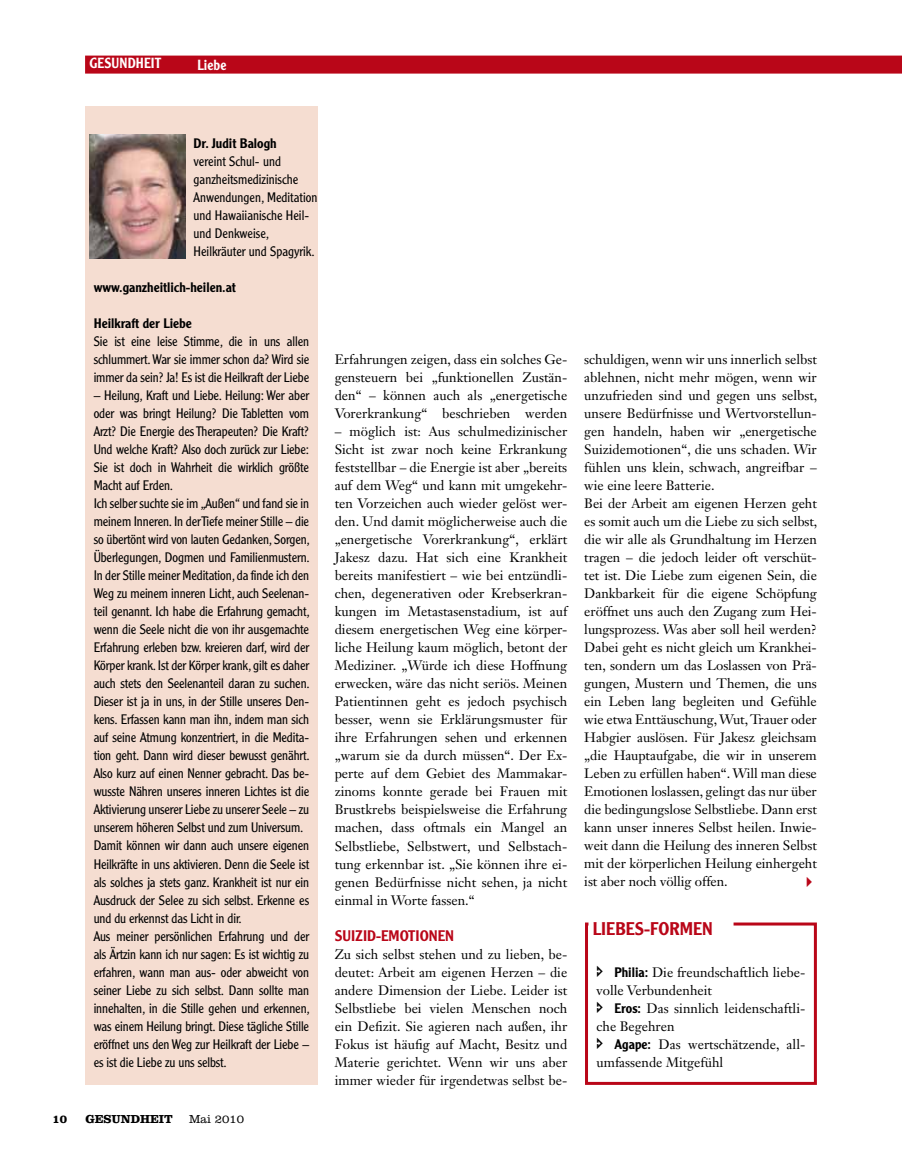
<style>
.page{position:relative;width:902px;height:1170px;background:#fff}
.page>*{position:absolute;margin:0;border:0;box-sizing:border-box;transform-origin:0 0}
.t1{font:500 18px "Clearface Gothic LT Std";color:#b90618}
.t2{font:500 15px "Clearface Gothic LT Std";letter-spacing:.11em;color:#b90618}
.t3{font:500 14.4px "Clearface Gothic LT Std";letter-spacing:.01em;color:#fff;scale:.94 1}
.t4{font:13.5px/18px "Janson Text LT Std";letter-spacing:-.005em;color:#000}
.t5{font:300 13.5px/18px "Clearface Gothic LT Std";letter-spacing:-.01em;color:#000}
.t6{font:500 13.5px "Clearface Gothic LT Std";color:#000}
.t7{font:700 12px "Clarendon LT Std";color:#000}
.t8{font:300 12px "Clarendon LT Std";color:#000}
.s1{font-family:"Clearface Gothic LT Std";font-weight:500}
</style>
<div class="page">
<div style="left:85px;top:56px;width:816px;height:18px;background:#b90618"></div>
<div style="left:85px;top:106px;width:232px;height:978px;background:#f5ddd1"></div>
<img style="left:89px;top:134px;width:96px;height:124px">
<div style="left:585px;top:922px;width:231px;height:162px;border:3px solid #b90618"></div>
<div style="left:588px;top:921px;width:145px;height:25px;background:#fff"></div>
<p class="t3" style="left:89px;top:54px;width:75px">Gesundheit</p>
<p class="t3" style="left:197px;top:56px;width:33px">Liebe</p>
<p class="t6" style="left:194px;top:135px;width:85px">Dr. Judit Balogh</p>
<p class="t5" style="left:194px;top:152px;width:125px">vereint Schul- und ganzheitsmedizinische<br>Anwendungen, Meditation und Hawaiianische Heil&shy;und Denkweise,<br>Heilkräuter und Spagyrik.</p>
<p class="t6" style="left:94px;top:279px;width:144px">www.ganzheitlich-heilen.at</p>
<p class="t6" style="left:94px;top:315px;width:100px">Heilkraft der Liebe</p>
<p class="t5" style="left:94px;top:332px;width:217px;text-align:justify">Sie ist eine leise Stimme, die in uns allen schlummert. War sie immer schon da? Wird sie immer da sein? Ja! Es ist die Heilkraft der Liebe</p>
<p class="t5" style="left:94px;top:386px;width:217px">– Heilung, Kraft und Liebe. Heilung: Wer aber oder was bringt Heilung? Die Tabletten vom Arzt? Die Energie des Therapeuten? Die Kraft?<br>Und welche Kraft? Also doch zurück zur Liebe:<br>Sie ist doch in Wahrheit die wirklich größte Macht auf Erden.<br>Ich selber suchte sie im „Außen“ und fand sie in meinem Inneren. In der Tiefe meiner Stille – die so übertönt wird von lauten Gedanken, Sorgen, Überlegungen, Dogmen und Familienmustern.<br>In der Stille meiner Meditation, da finde ich den Weg zu meinem inneren Licht, auch Seelenan&shy;teil genannt. Ich habe die Erfahrung gemacht, wenn die Seele nicht die von ihr ausgemachte Erfahrung erleben bzw. kreieren darf, wird der Körper krank. Ist der Körper krank, gilt es daher auch stets den Seelenanteil daran zu suchen.<br>Dieser ist ja in uns, in der Stille unseres Den&shy;kens. Erfassen kann man ihn, indem man sich auf seine Atmung konzentriert, in die Medita&shy;tion geht. Dann wird dieser bewusst genährt.<br>Also kurz auf einen Nenner gebracht. Das be&shy;wusste Nähren unseres inneren Lichtes ist die Aktivierung unserer Liebe zu unserer Seele – zu unserem höheren Selbst und zum Universum.<br>Damit können wir dann auch unsere eigenen Heilkräfte in uns aktivieren. Denn die Seele ist als solches ja stets ganz. Krankheit ist nur ein Ausdruck der Selee zu sich selbst. Erkenne es und du erkennst das Licht in dir.<br>Aus meiner persönlichen Erfahrung und der als Ärtzin kann ich nur sagen: Es ist wichtig zu erfahren, wann man aus- oder abweicht von seiner Liebe zu sich selbst. Dann sollte man innehalten, in die Stille gehen und erkennen, was einem Heilung bringt. Diese tägliche Stille eröffnet uns den Weg zur Heilkraft der Liebe – es ist die Liebe zu uns selbst.</p>
<p class="t7" style="left:52px;top:1111px;width:16px">10</p>
<p class="t7" style="left:85px;top:1111px;width:89px">GESUNDHEIT</p>
<p class="t8" style="left:189px;top:1111px;width:56px">Mai 2010</p>
<p class="t4" style="left:334px;top:350px;width:234px;text-align:justify">Erfahrungen zeigen, dass ein solches Ge&shy;gensteuern bei „funktionellen Zustän&shy;den“ – können auch als „energetische Vorerkrankung“ beschrieben werden</p>
<p class="t4" style="left:334px;top:422px;width:234px;text-align:justify">– möglich ist: Aus schulmedizinischer Sicht ist zwar noch keine Erkrankung feststellbar – die Energie ist aber „bereits auf dem Weg“ und kann mit umgekehr&shy;ten Vorzeichen auch wieder gelöst wer&shy;den. Und damit möglicherweise auch die „energetische Vorerkrankung“, erklärt Jakesz dazu. Hat sich eine Krankheit bereits manifestiert – wie bei entzündli&shy;chen, degenerativen oder Krebserkran&shy;kungen im Metastasenstadium, ist auf diesem energetischen Weg eine körper&shy;liche Heilung kaum möglich, betont der Mediziner. „Würde ich diese Hoffnung erwecken, wäre das nicht seriös. Meinen Patientinnen geht es jedoch psychisch besser, wenn sie Erklärungsmuster für ihre Erfahrungen sehen und erkennen „warum sie da durch müssen“. Der Ex&shy;perte auf dem Gebiet des Mammakar&shy;zinoms konnte gerade bei Frauen mit Brustkrebs beispielsweise die Erfahrung machen, dass oftmals ein Mangel an Selbstliebe, Selbstwert, und Selbstach&shy;tung erkennbar ist. „Sie können ihre ei&shy;genen Bedürfnisse nicht sehen, ja nicht einmal in Worte fassen.“</p>
<p class="t2" style="left:334px;top:926px;width:121px">Suizid-Emotionen</p>
<p class="t4" style="left:334px;top:944px;width:234px;text-align:justify">Zu sich selbst stehen und zu lieben, be&shy;deutet: Arbeit am eigenen Herzen – die andere Dimension der Liebe. Leider ist Selbstliebe bei vielen Menschen noch ein Defizit. Sie agieren nach außen, ihr Fokus ist häufig auf Macht, Besitz und Materie gerichtet. Wenn wir uns aber immer wieder für irgendetwas selbst be-</p>
<p class="t4" style="left:584px;top:350px;width:234px">schuldigen, wenn wir uns innerlich selbst ablehnen, nicht mehr mögen, wenn wir unzufrieden sind und gegen uns selbst, unsere Bedürfnisse und Wertvorstellun&shy;gen handeln, haben wir „energetische Suizidemotionen“, die uns schaden. Wir fühlen uns klein, schwach, angreifbar – wie eine leere Batterie.<br>Bei der Arbeit am eigenen Herzen geht es somit auch um die Liebe zu sich selbst, die wir alle als Grundhaltung im Herzen tragen – die jedoch leider oft verschüt&shy;tet ist. Die Liebe zum eigenen Sein, die Dankbarkeit für die eigene Schöpfung eröffnet uns auch den Zugang zum Hei&shy;lungsprozess. Was aber soll heil werden?<br>Dabei geht es nicht gleich um Krankhei&shy;ten, sondern um das Loslassen von Prä&shy;gungen, Mustern und Themen, die uns ein Leben lang begleiten und Gefühle wie etwa Enttäuschung, Wut, Trauer oder Habgier auslösen. Für Jakesz gleichsam „die Hauptaufgabe, die wir in unserem Leben zu erfüllen haben“. Will man diese Emotionen loslassen, gelingt das nur über die bedingungslose Selbstliebe. Dann erst kann unser inneres Selbst heilen. Inwie&shy;weit dann die Heilung des inneren Selbst mit der körperlichen Heilung einhergeht ist aber noch völlig offen.</p>
<h1 class="t1" style="left:593px;top:917px;width:121px">Liebes-Formen</h1>
<p class="t4" style="left:596px;top:962px;width:210px;text-indent:18px"><span class="s1">Philia:</span> Die freundschaftlich liebe&shy;volle Verbundenheit</p>
<p class="t4" style="left:596px;top:998px;width:210px;text-indent:18px"><span class="s1">Eros:</span> Das sinnlich leidenschaftli&shy;che Begehren</p>
<p class="t4" style="left:596px;top:1034px;width:210px;text-indent:18px"><span class="s1">Agape:</span> Das wertschätzende, all&shy;umfassende Mitgefühl</p>
</div>
